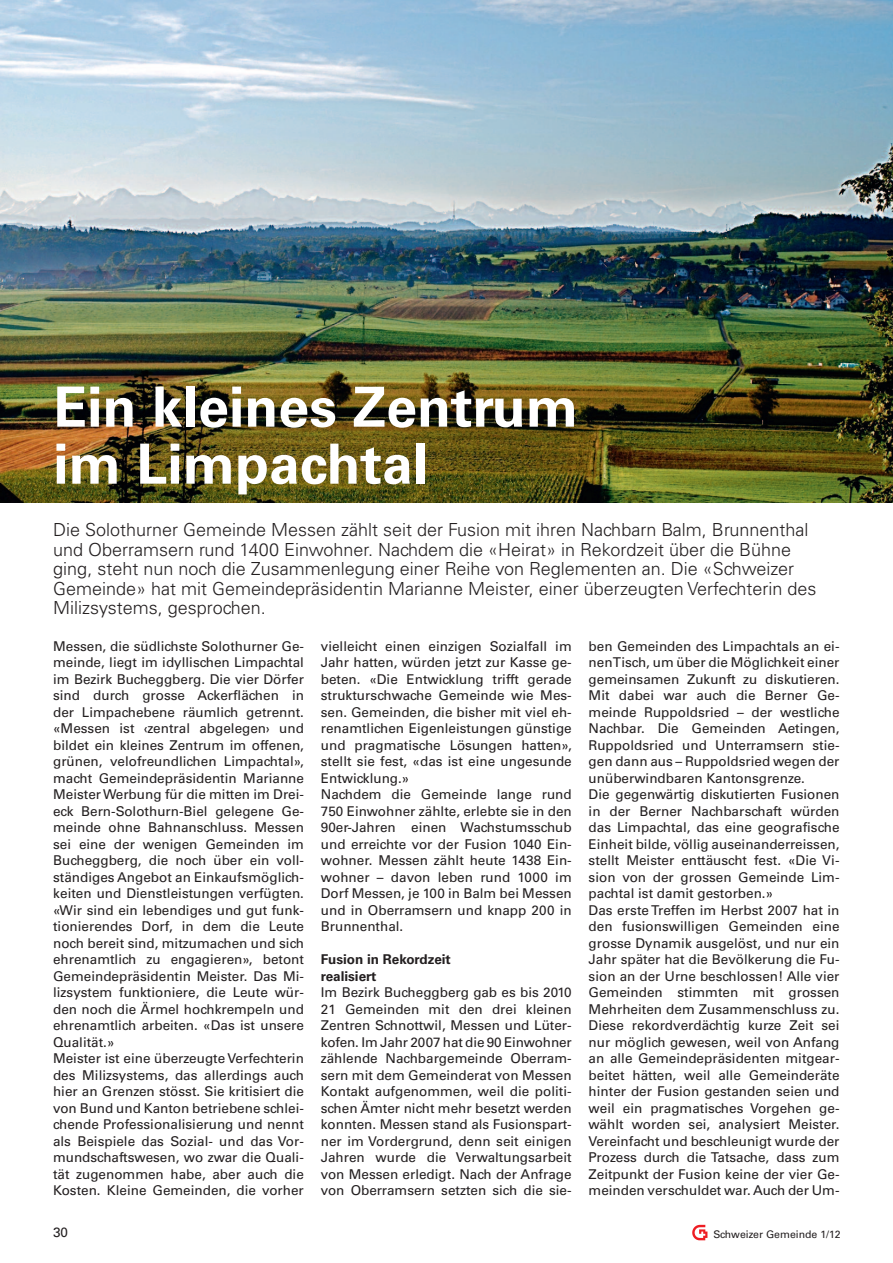
<style>
.page{position:relative;width:893px;height:1263px;background:#fff}
.page>*{position:absolute;margin:0;border:0;box-sizing:border-box;transform-origin:0 0}
.t1{font:700 55.5px/57px "Univers LT Std";color:#fff}
.t2{font:300 18px/19.5px "Univers LT Std";color:#231f20}
.t3{font:13.5px/16.5px "Univers LT Std";color:#231f20}
.t4{font:700 13.5px/16.5px "Univers LT Std";color:#231f20}
.t5{font:10.5px "Univers LT Std";color:#231f20}
</style>
<div class="page">
<img style="left:692px;top:1224px;width:16px;height:17px">
<img style="left:0;top:0;width:893px;height:502px">
<h1 class="t1" style="left:53px;top:383px;width:527px">Ein kleines Zentrum im Limpachtal</h1>
<p class="t2" style="left:53px;top:521px;width:765px">Die Solothurner Gemeinde Messen zählt seit der Fusion mit ihren Nachbarn Balm, Brunnenthal und Oberramsern rund 1400 Einwohner. Nachdem die «Heirat» in Rekordzeit über die Bühne ging, steht nun noch die Zusammenlegung einer Reihe von Reglementen an. Die «Schweizer Gemeinde» hat mit Gemeindepräsidentin Marianne Meister, einer überzeugten Verfechterin des Milizsystems, gesprochen.</p>
<p class="t3" style="left:53px;top:639px;width:253px">Messen, die südlichste Solothurner Ge&shy;meinde, liegt im idyllischen Limpachtal im Bezirk Bucheggberg. Die vier Dörfer sind durch grosse Ackerflächen in der Limpachebene räumlich getrennt. «Messen ist ‹zentral abgelegen› und bildet ein kleines Zentrum im offenen, grünen, velofreundlichen Limpachtal», macht Gemeindepräsidentin Marianne MeisterWerbung für die mitten im Drei&shy;eck Bern-Solothurn-Biel gelegene Ge&shy;meinde ohne Bahnanschluss. Messen sei eine der wenigen Gemeinden im Bucheggberg, die noch über ein voll&shy;ständiges Angebot an Einkaufsmöglich&shy;keiten und Dienstleistungen verfügten. «Wir sind ein lebendiges und gut funk&shy;tionierendes Dorf, in dem die Leute noch bereit sind, mitzumachen und sich ehrenamtlich zu engagieren», betont Gemeindepräsidentin Meister. Das Mi&shy;lizsystem funktioniere, die Leute wür&shy;den noch die Ärmel hochkrempeln und ehrenamtlich arbeiten. «Das ist unsere Qualität.»<br>Meister ist eine überzeugte Verfechterin des Milizsystems, das allerdings auch hier an Grenzen stösst. Sie kritisiert die von Bund und Kanton betriebene schlei&shy;chende Professionalisierung und nennt als Beispiele das Sozial- und das Vor&shy;mundschaftswesen, wo zwar die Quali&shy;tät zugenommen habe, aber auch die Kosten. Kleine Gemeinden, die vorher</p>
<p class="t3" style="left:321px;top:639px;width:252px">vielleicht einen einzigen Sozialfall im Jahr hatten, würden jetzt zur Kasse ge&shy;beten. «Die Entwicklung trifft gerade strukturschwache Gemeinde wie Mes&shy;sen. Gemeinden, die bisher mit viel eh&shy;renamtlichen Eigenleistungen günstige und pragmatische Lösungen hatten», stellt sie fest, «das ist eine ungesunde Entwicklung.»<br>Nachdem die Gemeinde lange rund 750 Einwohner zählte, erlebte sie in den 90er-Jahren einen Wachstumsschub und erreichte vor der Fusion 1040 Ein&shy;wohner. Messen zählt heute 1438 Ein&shy;wohner – davon leben rund 1000 im Dorf Messen, je 100 in Balm bei Messen und in Oberramsern und knapp 200 in Brunnenthal.</p>
<p class="t4" style="left:321px;top:952px;width:131px">Fusion in Rekordzeit realisiert</p>
<p class="t3" style="left:321px;top:985px;width:252px;text-align:justify">Im Bezirk Bucheggberg gab es bis 2010<br>21 Gemeinden mit den drei kleinen Zentren Schnottwil, Messen und Lüter&shy;kofen. Im Jahr 2007 hat die 90 Einwohner zählende Nachbargemeinde Oberram&shy;sern mit dem Gemeinderat von Messen Kontakt aufgenommen, weil die politi&shy;schen Ämter nicht mehr besetzt werden konnten. Messen stand als Fusionspart&shy;ner im Vordergrund, denn seit einigen Jahren wurde die Verwaltungsarbeit von Messen erledigt. Nach der Anfrage von Oberramsern setzten sich die sie-</p>
<p class="t3" style="left:589px;top:639px;width:252px">ben Gemeinden des Limpachtals an ei&shy;nenTisch, um über die Möglichkeit einer gemeinsamen Zukunft zu diskutieren.<br>Mit dabei war auch die Berner Ge&shy;meinde Ruppoldsried – der westliche Nachbar. Die Gemeinden Aetingen, Ruppoldsried und Unterramsern stie&shy;gen dann aus – Ruppoldsried wegen der unüberwindbaren Kantonsgrenze.<br>Die gegenwärtig diskutierten Fusionen in der Berner Nachbarschaft würden das Limpachtal, das eine geografische Einheit bilde, völlig auseinanderreissen, stellt Meister enttäuscht fest. «Die Vi&shy;sion von der grossen Gemeinde Lim&shy;pachtal ist damit gestorben.»<br>Das erste Treffen im Herbst 2007 hat in den fusionswilligen Gemeinden eine grosse Dynamik ausgelöst, und nur ein Jahr später hat die Bevölkerung die Fu&shy;sion an der Urne beschlossen! Alle vier Gemeinden stimmten mit grossen Mehrheiten dem Zusammenschluss zu.<br>Diese rekordverdächtig kurze Zeit sei nur möglich gewesen, weil von Anfang an alle Gemeindepräsidenten mitgear&shy;beitet hätten, weil alle Gemeinderäte hinter der Fusion gestanden seien und weil ein pragmatisches Vorgehen ge&shy;wählt worden sei, analysiert Meister.<br>Vereinfacht und beschleunigt wurde der Prozess durch die Tatsache, dass zum Zeitpunkt der Fusion keine der vier Ge&shy;meinden verschuldet war. Auch der Um-</p>
<p class="t3" style="left:53px;top:1225px;width:17px">30</p>
<p class="t5" style="left:713px;top:1230px;width:129px">Schweizer Gemeinde 1/12</p>
</div>
